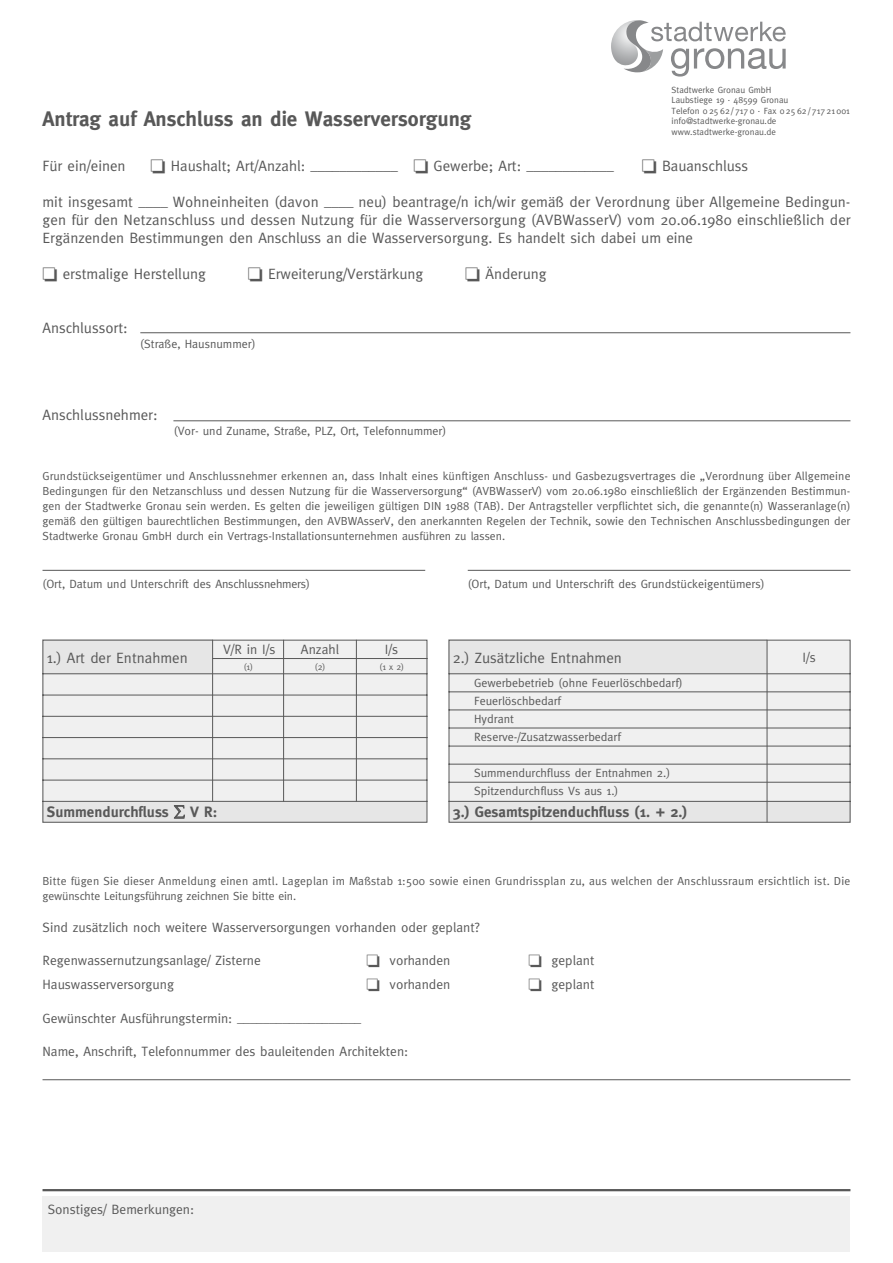
<style>
.page{position:relative;width:893px;height:1263px;background:#fff}
.page>*{position:absolute;margin:0;border:0;box-sizing:border-box;transform-origin:0 0}
.t1{font:700 21px "Meta";color:#585858}
.t2{font:15px/18px "Meta";color:#585858;text-align:justify}
.t3{font:700 15px "Meta";color:#585858}
.t4{font:13.5px "Meta";color:#585858}
.t5{font:12px/18px "Meta";color:#585858}
.t6{font:11.7px/15px "Meta";letter-spacing:.015em;color:#585858;text-align:justify}
.t7{font:9px/10.5px "Meta";color:#585858}
</style>
<div class="page">
<hr style="left:140px;top:332px;width:710px;height:1px;background:#585858">
<hr style="left:173px;top:420px;width:677px;height:1px;background:#585858">
<hr style="left:43px;top:1079px;width:807px;height:1px;background:#585858">
<hr style="left:43px;top:1189px;width:807px;height:2px;background:#585858">
<svg style="left:42px;top:570px;width:809px;height:253px"></svg>
<hr style="left:212px;top:640px;width:1px;height:162px;background:#585858">
<hr style="left:283px;top:640px;width:1px;height:162px;background:#585858">
<hr style="left:356px;top:640px;width:1px;height:162px;background:#585858">
<svg style="left:448px;top:639px;width:403px;height:184px"></svg>
<hr style="left:767px;top:640px;width:1px;height:182px;background:#585858">
<svg style="left:174px;top:805px;width:11px;height:14px"></svg>
<div style="left:43px;top:1196px;width:807px;height:56px;background:#f0f0f0"></div>
<svg style="left:611px;top:20px;width:175px;height:57px"></svg>
<p class="t7" style="left:671px;top:84px;width:180px">Stadtwerke Gronau GmbH<br>Laubstiege 19 · 48599 Gronau<br>Telefon 0 25 62 / 717 0 · Fax 0 25 62 / 717 21 001 info@stadtwerke-gronau.de www.stadtwerke-gronau.de</p>
<h1 class="t1" style="left:43px;top:106px;width:430px">Antrag auf Anschluss an die Wasserversorgung</h1>
<p class="t2" style="left:43px;top:157px;width:85px">Für ein/einen</p>
<p class="t2" style="left:151px;top:157px;width:465px">❏ Haushalt; Art/Anzahl: ____________ ❏ Gewerbe; Art: ____________</p>
<p class="t2" style="left:642px;top:157px;width:108px">❏ Bauanschluss</p>
<p class="t2" style="left:42px;top:193px;width:810px">mit insgesamt ____ Wohneinheiten (davon ____ neu) beantrage/n ich/wir gemäß der Verordnung über Allgemeine Bedingun&shy;gen für den Netzanschluss und dessen Nutzung für die Wasserversorgung (AVBWasserV) vom 20.06.1980 einschließlich der Ergänzenden Bestimmungen den Anschluss an die Wasserversorgung. Es handelt sich dabei um eine</p>
<p class="t2" style="left:42px;top:265px;width:165px">❏ erstmalige Herstellung</p>
<p class="t2" style="left:248px;top:265px;width:177px">❏ Erweiterung/Verstärkung</p>
<p class="t2" style="left:465px;top:265px;width:83px">❏ Änderung</p>
<p class="t2" style="left:42px;top:319px;width:87px">Anschlussort:</p>
<p class="t5" style="left:140px;top:335px;width:117px">(Straße, Hausnummer)</p>
<p class="t2" style="left:43px;top:406px;width:117px">Anschlussnehmer:</p>
<p class="t5" style="left:174px;top:422px;width:274px">(Vor- und Zuname, Straße, PLZ, Ort, Telefonnummer)</p>
<p class="t6" style="left:43px;top:469px;width:809px">Grundstückseigentümer und Anschlussnehmer erkennen an, dass Inhalt eines künftigen Anschluss- und Gasbezugsvertrages die „Verordnung über Allgemeine Bedingungen für den Netzanschluss und dessen Nutzung für die Wasserversorgung“ (AVBWasserV) vom 20.06.1980 einschließlich der Ergänzenden Bestimmun&shy;gen der Stadtwerke Gronau sein werden. Es gelten die jeweiligen gültigen DIN 1988 (TAB). Der Antragsteller verpflichtet sich, die genannte(n) Wasseranlage(n) gemäß den gültigen baurechtlichen Bestimmungen, den AVBWAsserV, den anerkannten Regelen der Technik, sowie den Technischen Anschlussbedingungen der Stadtwerke Gronau GmbH durch ein Vertrags-Installationsunternehmen ausführen zu lassen.</p>
<p class="t5" style="left:43px;top:574px;width:269px">(Ort, Datum und Unterschrift des Anschlussnehmers)</p>
<p class="t5" style="left:468px;top:574px;width:298px">(Ort, Datum und Unterschrift des Grundstückeigentümers)</p>
<p class="t4" style="left:223px;top:642px;width:54px">V/R in I/s</p>
<p class="t4" style="left:301px;top:642px;width:40px">Anzahl</p>
<p class="t4" style="left:385px;top:642px;width:15px">I/s</p>
<p class="t2" style="left:47px;top:649px;width:142px">1.) Art der Entnahmen</p>
<p class="t2" style="left:453px;top:649px;width:171px">2.) Zusätzliche Entnahmen</p>
<p class="t5" style="left:474px;top:674px;width:210px">Gewerbebetrieb (ohne Feuerlöschbedarf)<br>Feuerlöschbedarf<br>Hydrant<br>Reserve-/Zusatzwasserbedarf</p>
<p class="t5" style="left:474px;top:764px;width:198px">Summendurchfluss der Entnahmen 2.)<br>Spitzendurchfluss Vs aus 1.)</p>
<p class="t3" style="left:47px;top:803px;width:172px">Summendurchfluss ∑ V R:</p>
<p class="t3" style="left:453px;top:803px;width:236px">3.) Gesamtspitzenduchfluss (1. + 2.)</p>
<p class="t7" style="left:244px;top:661px;width:11px">(1)</p>
<p class="t7" style="left:315px;top:661px;width:12px">(2)</p>
<p class="t7" style="left:380px;top:661px;width:26px">(1 x 2)</p>
<p class="t4" style="left:803px;top:649px;width:15px">I/s</p>
<p class="t6" style="left:43px;top:873px;width:809px">Bitte fügen Sie dieser Anmeldung einen amtl. Lageplan im Maßstab 1:500 sowie einen Grundrissplan zu, aus welchen der Anschlussraum ersichtlich ist. Die gewünschte Leitungsführung zeichnen Sie bitte ein.</p>
<p class="t4" style="left:43px;top:919px;width:438px">Sind zusätzlich noch weitere Wasserversorgungen vorhanden oder geplant?</p>
<p class="t4" style="left:43px;top:952px;width:220px">Regenwassernutzungsanlage/ Zisterne</p>
<p class="t4" style="left:367px;top:952px;width:85px">❏ vorhanden</p>
<p class="t4" style="left:529px;top:952px;width:67px">❏ geplant</p>
<p class="t4" style="left:43px;top:976px;width:133px">Hauswasserversorgung</p>
<p class="t4" style="left:367px;top:976px;width:85px">❏ vorhanden</p>
<p class="t4" style="left:529px;top:976px;width:67px">❏ geplant</p>
<p class="t4" style="left:43px;top:1010px;width:320px">Gewünschter Ausführungstermin: ___________________</p>
<p class="t4" style="left:43px;top:1043px;width:367px">Name, Anschrift, Telefonnummer des bauleitenden Architekten:</p>
<p class="t4" style="left:48px;top:1201px;width:148px">Sonstiges/ Bemerkungen:</p>
</div>
